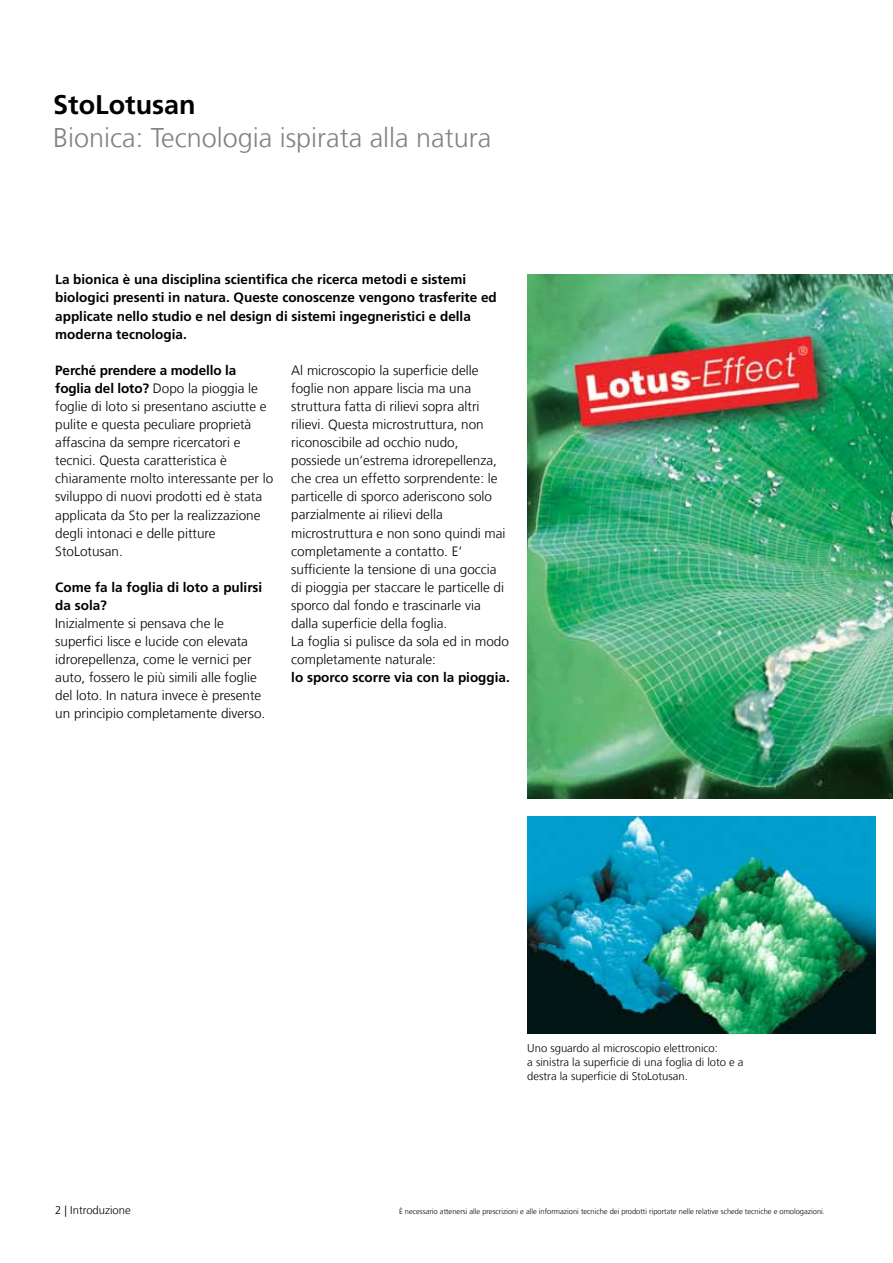
<style>
.page{position:relative;width:893px;height:1263px;background:#fff}
.page>*{position:absolute;margin:0;border:0;box-sizing:border-box;transform-origin:0 0}
.t1{font:300 27px "Sto Frutiger";color:#808285}
.t2{font:700 27px "Sto Frutiger";color:#000}
.t3{font:300 13.5px/18.1px "Sto Frutiger";color:#000}
.t4{font:700 13.5px/18.1px "Sto Frutiger";color:#000}
.t5{font:300 11.25px/13.5px "Sto Frutiger";color:#000}
.t6{font:300 7.5px "Sto Frutiger";color:#000}
.s1{font-weight:700}
</style>
<div class="page">
<img style="left:527px;top:816px;width:349px;height:217px">
<img style="left:527px;top:274px;width:366px;height:524px">
<h1 class="t2" style="left:53px;top:89px;width:144px">StoLotusan</h1>
<h1 class="t1" style="left:53px;top:122px;width:440px">Bionica: Tecnologia ispirata alla natura</h1>
<p class="t4" style="left:55px;top:271px;width:443px">La bionica è una disciplina scientifica che ricerca metodi e sistemi biologici presenti in natura. Queste conoscenze vengono trasferite ed applicate nello studio e nel design di sistemi ingegneristici e della moderna tecnologia.</p>
<p class="t3" style="left:291px;top:361px;width:219px">Al microscopio la superficie delle foglie non appare liscia ma una struttura fatta di rilievi sopra altri rilievi. Questa microstruttura, non riconoscibile ad occhio nudo, possiede un‘estrema idrorepellenza, che crea un effetto sorprendente: le particelle di sporco aderiscono solo parzialmente ai rilievi della microstruttura e non sono quindi mai completamente a contatto. E‘ sufficiente la tensione di una goccia di pioggia per staccare le particelle di sporco dal fondo e trascinarle via dalla superficie della foglia.<br>La foglia si pulisce da sola ed in modo completamente naturale:</p>
<p class="t4" style="left:291px;top:668px;width:220px">lo sporco scorre via con la pioggia.</p>
<p class="t3" style="left:55px;top:361px;width:220px"><span class="s1">Perché prendere a modello la foglia del loto?</span> Dopo la pioggia le foglie di loto si presentano asciutte e pulite e questa peculiare proprietà affascina da sempre ricercatori e tecnici. Questa caratteristica è chiaramente molto interessante per lo sviluppo di nuovi prodotti ed è stata applicata da Sto per la realizzazione degli intonaci e delle pitture StoLotusan.</p>
<p class="t4" style="left:55px;top:578px;width:209px">Come fa la foglia di loto a pulirsi da sola?</p>
<p class="t3" style="left:55px;top:614px;width:212px">Inizialmente si pensava che le superfici lisce e lucide con elevata idrorepellenza, come le vernici per auto, fossero le più simili alle foglie del loto. In natura invece è presente un principio completamente diverso.</p>
<p class="t5" style="left:527px;top:1042px;width:218px">Uno sguardo al microscopio elettronico:<br>a sinistra la superficie di una foglia di loto e a destra la superficie di StoLotusan.</p>
<p class="t5" style="left:55px;top:1203px;width:77px">2 | Introduzione</p>
<p class="t6" style="left:399px;top:1207px;width:427px">È necessario attenersi alle prescrizioni e alle informazioni tecniche dei prodotti riportate nelle relative schede tecniche e omologazioni.</p>
</div>
